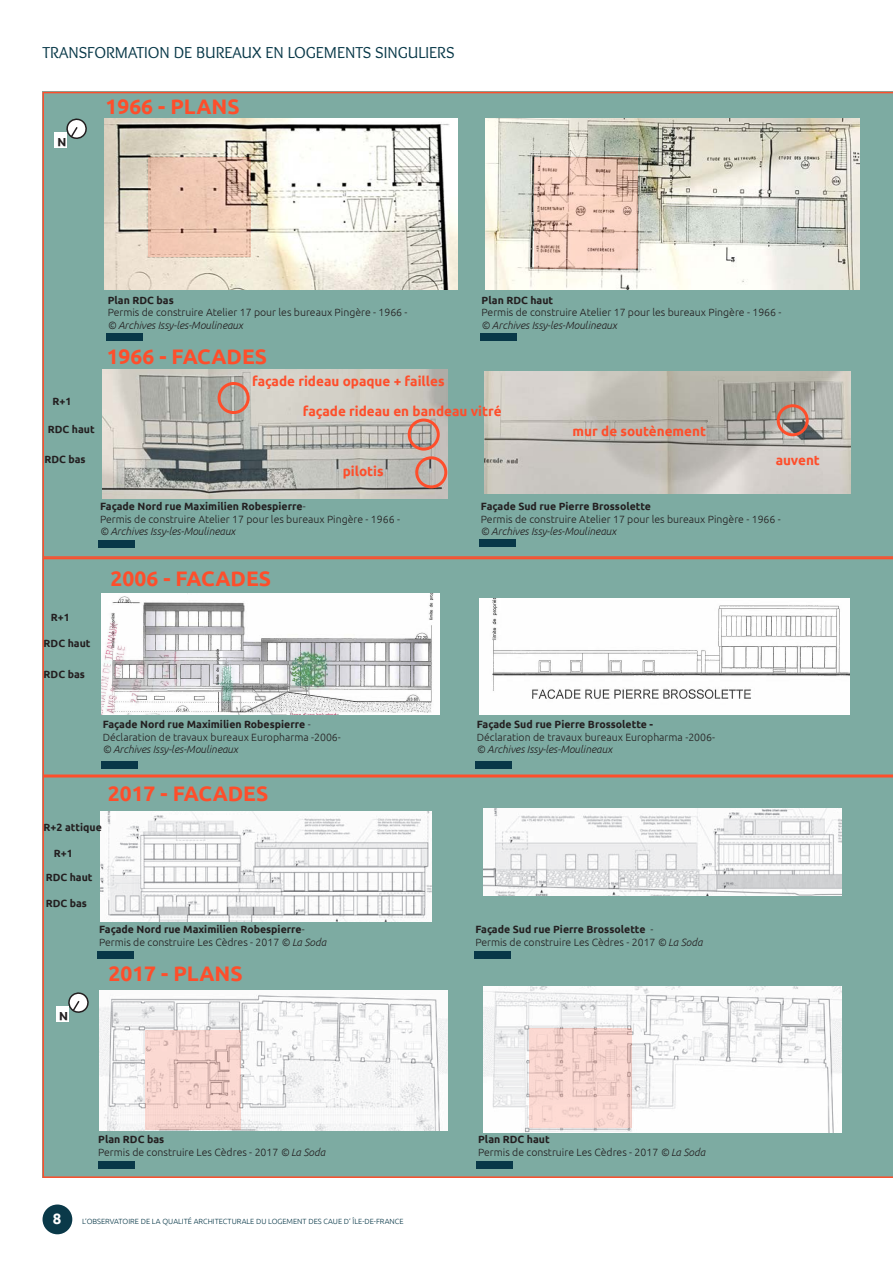
<style>
.page{position:relative;width:893px;height:1263px;background:#fff}
.page>*{position:absolute;margin:0;border:0;box-sizing:border-box;transform-origin:0 0}
.Citation_pro{font:700 21px "Ubuntu";color:#fe4e2b}
.t1{font:16.5px "Overlock";color:#083848}
.t2{font:700 15px "Ubuntu";color:#fff}
.Citation_pro-2{font:700 13.5px "Ubuntu";color:#fe4e2b}
.Citation_pro-3{font:700 12px "Ubuntu";color:#231f20}
.Légende_photo{font:300 10.5px "Ubuntu";color:#231f20}
.Légende_photo-2{font:700 10.5px "Ubuntu";color:#231f20}
.Légende_photo-3{font:italic 300 10.5px "Ubuntu";color:#231f20}
.t3{font:300 7.5px "Ubuntu";color:#083848}
.s1{font-weight:300}
.s2{font-style:italic}
</style>
<div class="page">
<div style="left:43px;top:1204px;width:29px;height:30px;background:#0a3949;border-radius:50%"></div>
<div style="left:43px;top:776px;width:850px;height:402px;background:#7daba2"></div>
<div style="left:43px;top:92px;width:850px;height:466px;background:#7daba2"></div>
<svg style="left:66px;top:992px;width:25px;height:23px"></svg>
<div style="left:56px;top:1006px;width:12px;height:15px;background:#fff"></div>
<div style="left:43px;top:558px;width:850px;height:218px;background:#7daba2"></div>
<img style="left:479px;top:599px;width:371px;height:115px">
<img style="left:101px;top:594px;width:339px;height:120px">
<img style="left:103px;top:370px;width:344px;height:128px">
<img style="left:484px;top:372px;width:366px;height:121px">
<div style="left:107px;top:333px;width:36px;height:8px;background:#083848"></div>
<div style="left:480px;top:333px;width:36px;height:8px;background:#083848"></div>
<div style="left:99px;top:540px;width:36px;height:8px;background:#083848"></div>
<div style="left:479px;top:539px;width:37px;height:8px;background:#083848"></div>
<div style="left:101px;top:761px;width:36px;height:7px;background:#083848"></div>
<div style="left:98px;top:1162px;width:36px;height:7px;background:#083848"></div>
<div style="left:98px;top:951px;width:36px;height:7px;background:#083848"></div>
<div style="left:474px;top:951px;width:36px;height:7px;background:#083848"></div>
<div style="left:475px;top:761px;width:36px;height:7px;background:#083848"></div>
<div style="left:476px;top:1162px;width:37px;height:7px;background:#083848"></div>
<img style="left:484px;top:809px;width:357px;height:86px">
<img style="left:101px;top:811px;width:331px;height:110px">
<img style="left:483px;top:986px;width:358px;height:146px">
<img style="left:100px;top:990px;width:348px;height:140px">
<img style="left:485px;top:119px;width:374px;height:170px">
<img style="left:105px;top:119px;width:352px;height:170px">
<div style="left:777px;top:404px;width:32px;height:32px;border:3px solid #fe4e2b;border-radius:50%"></div>
<div style="left:415px;top:456px;width:32px;height:32px;border:3px solid #fe4e2b;border-radius:50%"></div>
<div style="left:408px;top:419px;width:32px;height:32px;border:3px solid #fe4e2b;border-radius:50%"></div>
<div style="left:218px;top:382px;width:32px;height:32px;border:3px solid #fe4e2b;border-radius:50%"></div>
<svg style="left:149px;top:157px;width:102px;height:100px;background:#e8c1ac"></svg>
<svg style="left:145px;top:1030px;width:96px;height:100px;background:#f3d0ca"></svg>
<svg style="left:529px;top:1028px;width:102px;height:100px;background:#f5d3cc"></svg>
<svg style="left:534px;top:157px;width:104px;height:112px;background:#e9c4b5"></svg>
<svg style="left:64px;top:118px;width:26px;height:24px"></svg>
<div style="left:54px;top:132px;width:12px;height:15px;background:#fff"></div>
<h2 class="t1" style="left:43px;top:44px;width:414px">TRANSFORMATION DE BUREAUX EN LOGEMENTS SINGULIERS</h2>
<p class="Citation_pro-3" style="left:66px;top:149px;width:11px;rotate:-180deg">N</p>
<p class="Citation_pro" style="left:106px;top:94px;width:136px">1966 - PLANS</p>
<p class="Légende_photo-2" style="left:53px;top:395px;width:20px">R+1</p>
<p class="Légende_photo-2" style="left:48px;top:423px;width:48px">RDC haut</p>
<p class="Légende_photo-2" style="left:44px;top:452px;width:43px">RDC bas</p>
<p class="Légende_photo-2" style="left:108px;top:294px;width:68px">Plan RDC bas</p>
<p class="Légende_photo" style="left:108px;top:306px;width:301px">Permis de construire Atelier 17 pour les bureaux Pingère - 1966 -</p>
<p class="Légende_photo-3" style="left:108px;top:319px;width:137px">© Archives Issy-les-Moulineaux</p>
<p class="Citation_pro" style="left:107px;top:344px;width:162px">1966 - FACADES</p>
<p class="Légende_photo-2" style="left:482px;top:294px;width:73px">Plan RDC haut</p>
<p class="Légende_photo" style="left:482px;top:306px;width:301px">Permis de construire Atelier 17 pour les bureaux Pingère - 1966 -</p>
<p class="Légende_photo-3" style="left:482px;top:319px;width:137px">© Archives Issy-les-Moulineaux</p>
<p class="Citation_pro-2" style="left:252px;top:373px;width:194px">façade rideau opaque + failles</p>
<p class="Citation_pro-2" style="left:303px;top:403px;width:200px">façade rideau en bandeau vitré</p>
<p class="Citation_pro-2" style="left:343px;top:463px;width:42px">pilotis</p>
<p class="Citation_pro-2" style="left:573px;top:423px;width:135px">mur de soutènement</p>
<p class="Citation_pro-2" style="left:776px;top:452px;width:46px">auvent</p>
<p class="Légende_photo-2" style="left:100px;top:500px;width:207px">Façade Nord rue Maximilien Robespierre<span class="s1">-</span></p>
<p class="Légende_photo" style="left:100px;top:512px;width:301px">Permis de construire Atelier 17 pour les bureaux Pingère - 1966 -</p>
<p class="Légende_photo-3" style="left:100px;top:525px;width:137px">© Archives Issy-les-Moulineaux</p>
<p class="Légende_photo-2" style="left:51px;top:611px;width:20px">R+1</p>
<p class="Légende_photo-2" style="left:44px;top:637px;width:48px">RDC haut</p>
<p class="Légende_photo-2" style="left:44px;top:668px;width:43px">RDC bas</p>
<p class="Citation_pro" style="left:111px;top:566px;width:162px">2006 - FACADES</p>
<p class="Légende_photo-2" style="left:103px;top:718px;width:210px">Façade Nord rue Maximilien Robespierre <span class="s1">-</span></p>
<p class="Légende_photo" style="left:103px;top:730px;width:240px">Déclaration de travaux bureaux Europharma -2006-</p>
<p class="Légende_photo-3" style="left:103px;top:743px;width:137px">© Archives Issy-les-Moulineaux</p>
<p class="Citation_pro" style="left:108px;top:781px;width:162px">2017 - FACADES</p>
<p class="Légende_photo-2" style="left:44px;top:821px;width:60px">R+2 attique</p>
<p class="Légende_photo-2" style="left:54px;top:847px;width:20px">R+1</p>
<p class="Légende_photo-2" style="left:46px;top:870px;width:48px">RDC haut</p>
<p class="Légende_photo-2" style="left:46px;top:897px;width:43px">RDC bas</p>
<p class="Citation_pro-3" style="left:68px;top:1023px;width:11px;rotate:-180deg">N</p>
<p class="Légende_photo-2" style="left:99px;top:923px;width:207px">Façade Nord rue Maximilien Robespierre<span class="s1">-</span></p>
<p class="Légende_photo" style="left:99px;top:936px;width:229px">Permis de construire Les Cèdres - 2017 <span class="s2">© La Soda</span></p>
<p class="Citation_pro" style="left:108px;top:960px;width:136px">2017 - PLANS</p>
<p class="Légende_photo-2" style="left:98px;top:1133px;width:68px">Plan RDC bas</p>
<p class="Légende_photo" style="left:98px;top:1146px;width:229px">Permis de construire Les Cèdres - 2017 <span class="s2">© La Soda</span></p>
<h3 class="t2" style="left:53px;top:1210px;width:10px">8</h3>
<p class="t3" style="left:82px;top:1217px;width:323px">L’OBSERVATOIRE DE LA QUALITÉ ARCHITECTURALE DU LOGEMENT DES CAUE D’ ÎLE-DE-FRANCE</p>
<p class="Légende_photo-2" style="left:481px;top:500px;width:172px">Façade Sud rue Pierre Brossolette</p>
<p class="Légende_photo" style="left:481px;top:512px;width:301px">Permis de construire Atelier 17 pour les bureaux Pingère - 1966 -</p>
<p class="Légende_photo-3" style="left:481px;top:525px;width:137px">© Archives Issy-les-Moulineaux</p>
<p class="Légende_photo-2" style="left:477px;top:718px;width:178px">Façade Sud rue Pierre Brossolette -</p>
<p class="Légende_photo" style="left:477px;top:730px;width:240px">Déclaration de travaux bureaux Europharma -2006-</p>
<p class="Légende_photo-3" style="left:477px;top:743px;width:137px">© Archives Issy-les-Moulineaux</p>
<p class="Légende_photo-2" style="left:475px;top:923px;width:180px">Façade Sud rue Pierre Brossolette <span class="s1">-</span></p>
<p class="Légende_photo" style="left:475px;top:936px;width:229px">Permis de construire Les Cèdres - 2017 <span class="s2">© La Soda</span></p>
<p class="Légende_photo-2" style="left:478px;top:1133px;width:73px">Plan RDC haut</p>
<p class="Légende_photo" style="left:478px;top:1146px;width:229px">Permis de construire Les Cèdres - 2017 <span class="s2">© La Soda</span></p>
</div>
